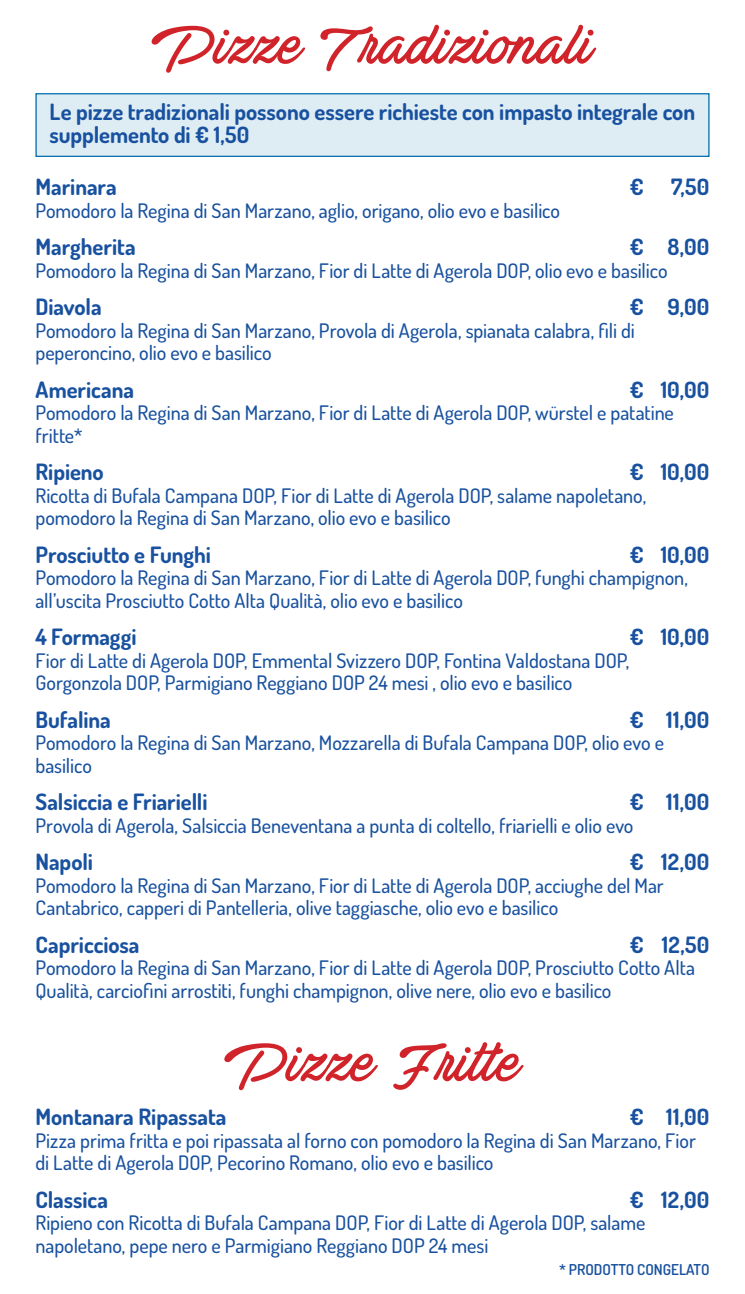
<style>
.page{position:relative;width:745px;height:1294px;background:#fff}
.page>*{position:absolute;margin:0;border:0;box-sizing:border-box;transform-origin:0 0}
.t1{font:62.5px "Actonia Hand PERSONALUSE";color:#d1232a}
.Piatti{font:700 22.5px/22.5px "Dosis";color:#18519f}
.Piatti-2{font:500 20px/22.5px "Dosis";letter-spacing:-.005em;color:#18519f}
.Piatti-3{font:600 15px "Dosis";color:#18519f}
</style>
<div class="page">
<div style="left:35px;top:93px;width:674px;height:64px;background:#deecf4"></div>
<div style="left:35px;top:93px;width:674px;height:64px;border:1px solid #006dad"></div>
<p class="t1" style="left:151px;top:13px;width:443px">Pizze Tradizionali</p>
<p class="Piatti" style="left:50px;top:99px;width:646px">Le pizze tradizionali possono essere richieste con impasto integrale con supplemento di € 1,50</p>
<p class="Piatti" style="left:35px;top:174px;width:83px">Marinara</p>
<p class="Piatti" style="left:629px;top:174px;width:81px">€ 7,50</p>
<p class="Piatti-2" style="left:35px;top:198px;width:525px">Pomodoro la Regina di San Marzano, aglio, origano, olio evo e basilico</p>
<p class="Piatti" style="left:35px;top:234px;width:102px">Margherita</p>
<p class="Piatti" style="left:629px;top:234px;width:81px">€ 8,00</p>
<p class="Piatti-2" style="left:35px;top:258px;width:633px">Pomodoro la Regina di San Marzano, Fior di Latte di Agerola DOP, olio evo e basilico</p>
<p class="Piatti" style="left:35px;top:294px;width:68px">Diavola</p>
<p class="Piatti" style="left:629px;top:294px;width:81px">€ 9,00</p>
<p class="Piatti-2" style="left:35px;top:318px;width:600px">Pomodoro la Regina di San Marzano, Provola di Agerola, spianata calabra, fili di peperoncino, olio evo e basilico</p>
<p class="Piatti" style="left:35px;top:376px;width:100px">Americana</p>
<p class="Piatti" style="left:629px;top:376px;width:81px">€ 10,00</p>
<p class="Piatti-2" style="left:35px;top:400px;width:639px">Pomodoro la Regina di San Marzano, Fior di Latte di Agerola DOP, würstel e patatine fritte*</p>
<p class="Piatti" style="left:35px;top:459px;width:70px">Ripieno</p>
<p class="Piatti" style="left:629px;top:459px;width:81px">€ 10,00</p>
<p class="Piatti-2" style="left:35px;top:483px;width:612px">Ricotta di Bufala Campana DOP, Fior di Latte di Agerola DOP, salame napoletano, pomodoro la Regina di San Marzano, olio evo e basilico</p>
<p class="Piatti" style="left:35px;top:541px;width:177px">Prosciutto e Funghi</p>
<p class="Piatti" style="left:629px;top:541px;width:81px">€ 10,00</p>
<p class="Piatti-2" style="left:35px;top:565px;width:653px">Pomodoro la Regina di San Marzano, Fior di Latte di Agerola DOP, funghi champignon, all’uscita Prosciutto Cotto Alta Qualità, olio evo e basilico</p>
<p class="Piatti" style="left:35px;top:624px;width:102px">4 Formaggi</p>
<p class="Piatti" style="left:629px;top:624px;width:81px">€ 10,00</p>
<p class="Piatti-2" style="left:35px;top:648px;width:595px">Fior di Latte di Agerola DOP, Emmental Svizzero DOP, Fontina Valdostana DOP,<br>Gorgonzola DOP, Parmigiano Reggiano DOP 24 mesi , olio evo e basilico</p>
<p class="Piatti" style="left:35px;top:706px;width:77px">Bufalina</p>
<p class="Piatti" style="left:629px;top:706px;width:81px">€ 11,00</p>
<p class="Piatti-2" style="left:35px;top:730px;width:629px">Pomodoro la Regina di San Marzano, Mozzarella di Bufala Campana DOP, olio evo e basilico</p>
<p class="Piatti" style="left:35px;top:789px;width:173px">Salsiccia e Friarielli</p>
<p class="Piatti" style="left:629px;top:789px;width:81px">€ 11,00</p>
<p class="Piatti-2" style="left:35px;top:813px;width:599px">Provola di Agerola, Salsiccia Beneventana a punta di coltello, friarielli e olio evo</p>
<p class="Piatti" style="left:35px;top:849px;width:59px">Napoli</p>
<p class="Piatti" style="left:629px;top:849px;width:81px">€ 12,00</p>
<p class="Piatti-2" style="left:35px;top:873px;width:629px">Pomodoro la Regina di San Marzano, Fior di Latte di Agerola DOP, acciughe del Mar<br>Cantabrico, capperi di Pantelleria, olive taggiasche, olio evo e basilico</p>
<p class="Piatti" style="left:35px;top:931px;width:105px">Capricciosa</p>
<p class="Piatti" style="left:629px;top:931px;width:81px">€ 12,50</p>
<p class="Piatti-2" style="left:35px;top:955px;width:660px">Pomodoro la Regina di San Marzano, Fior di Latte di Agerola DOP, Prosciutto Cotto Alta<br>Qualità, carciofini arrostiti, funghi champignon, olive nere, olio evo e basilico</p>
<p class="t1" style="left:224px;top:1030px;width:298px">Pizze Fritte</p>
<p class="Piatti" style="left:35px;top:1104px;width:192px">Montanara Ripassata</p>
<p class="Piatti" style="left:629px;top:1104px;width:81px">€ 11,00</p>
<p class="Piatti-2" style="left:35px;top:1128px;width:661px">Pizza prima fritta e poi ripassata al forno con pomodoro la Regina di San Marzano, Fior di Latte di Agerola DOP, Pecorino Romano, olio evo e basilico</p>
<p class="Piatti" style="left:35px;top:1186px;width:74px">Classica</p>
<p class="Piatti" style="left:629px;top:1186px;width:81px">€ 12,00</p>
<p class="Piatti-2" style="left:35px;top:1210px;width:611px">Ripieno con Ricotta di Bufala Campana DOP, Fior di Latte di Agerola DOP, salame napoletano, pepe nero e Parmigiano Reggiano DOP 24 mesi</p>
<p class="Piatti-3" style="left:558px;top:1258px;width:152px">* PRODOTTO CONGELATO</p>
</div>
